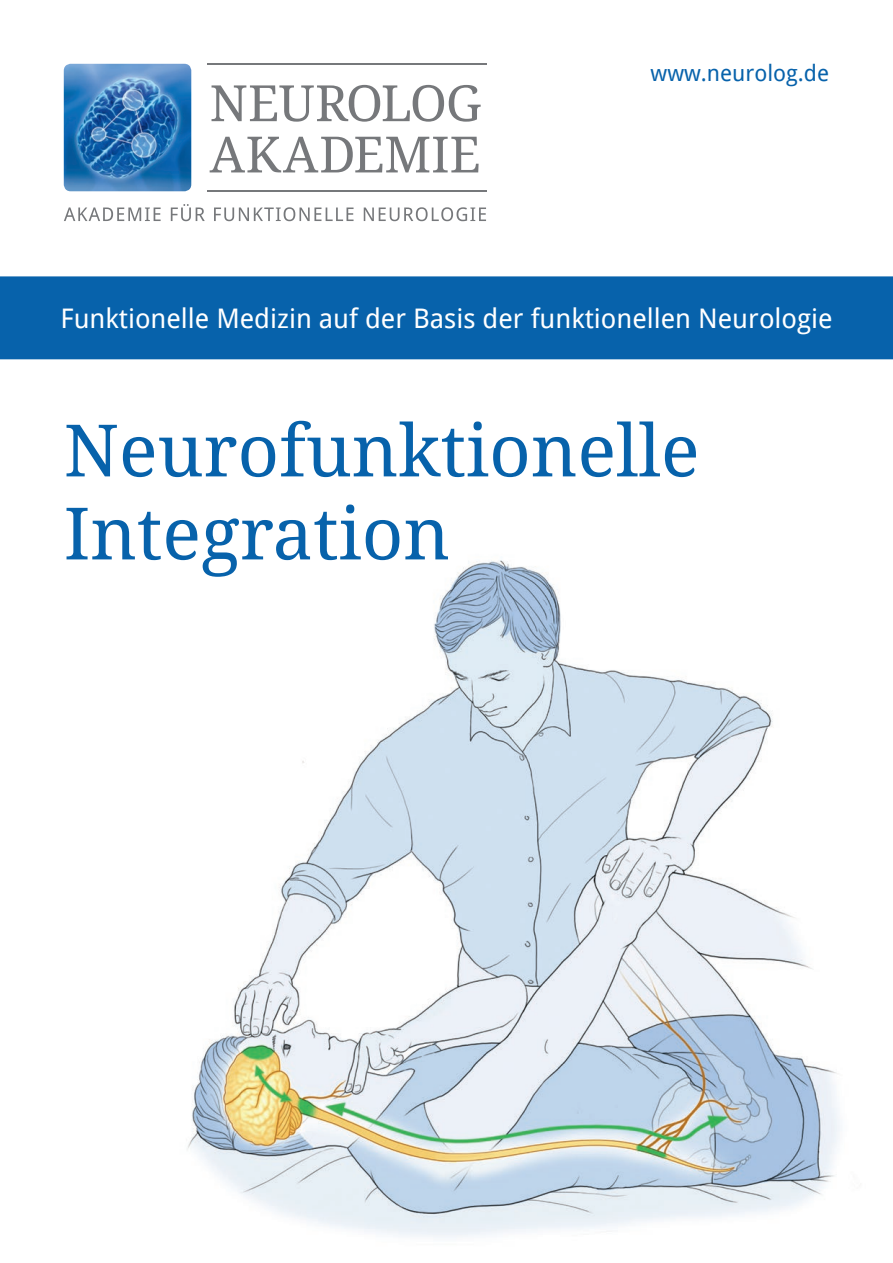
<style>
.page{position:relative;width:893px;height:1263px;background:#fff}
.page>*{position:absolute;margin:0;border:0;box-sizing:border-box;transform-origin:0 0}
.t1{font:72.3px/82.9px "Droid Serif";color:#0762ab}
.t2{font:27px "Droid Sans";color:#fff}
.t3{font:22.5px "Droid Sans";color:#0762ab}
</style>
<div class="page">
<img style="left:187px;top:560px;width:653px;height:678px">
<img style="left:64px;top:64px;width:127px;height:127px">
<svg style="left:210px;top:137px;width:269px;height:35px"></svg>
<svg style="left:212px;top:85px;width:269px;height:37px"></svg>
<hr style="left:208px;top:190px;width:279px;height:1px;background:#76787b">
<hr style="left:208px;top:64px;width:279px;height:1px;background:#76787b">
<svg style="left:64px;top:204px;width:422px;height:17px"></svg>
<div style="left:0;top:276px;width:893px;height:83px;background:#0762ab"></div>
<p class="t3" style="left:651px;top:57px;width:180px">www.neurolog.de</p>
<p class="t2" style="left:60px;top:300px;width:774px">Funktionelle Medizin auf der Basis der funktionellen Neurologie</p>
<h1 class="t1" style="left:64px;top:407px;width:637px">Neurofunktionelle<br>Integration</h1>
</div>
